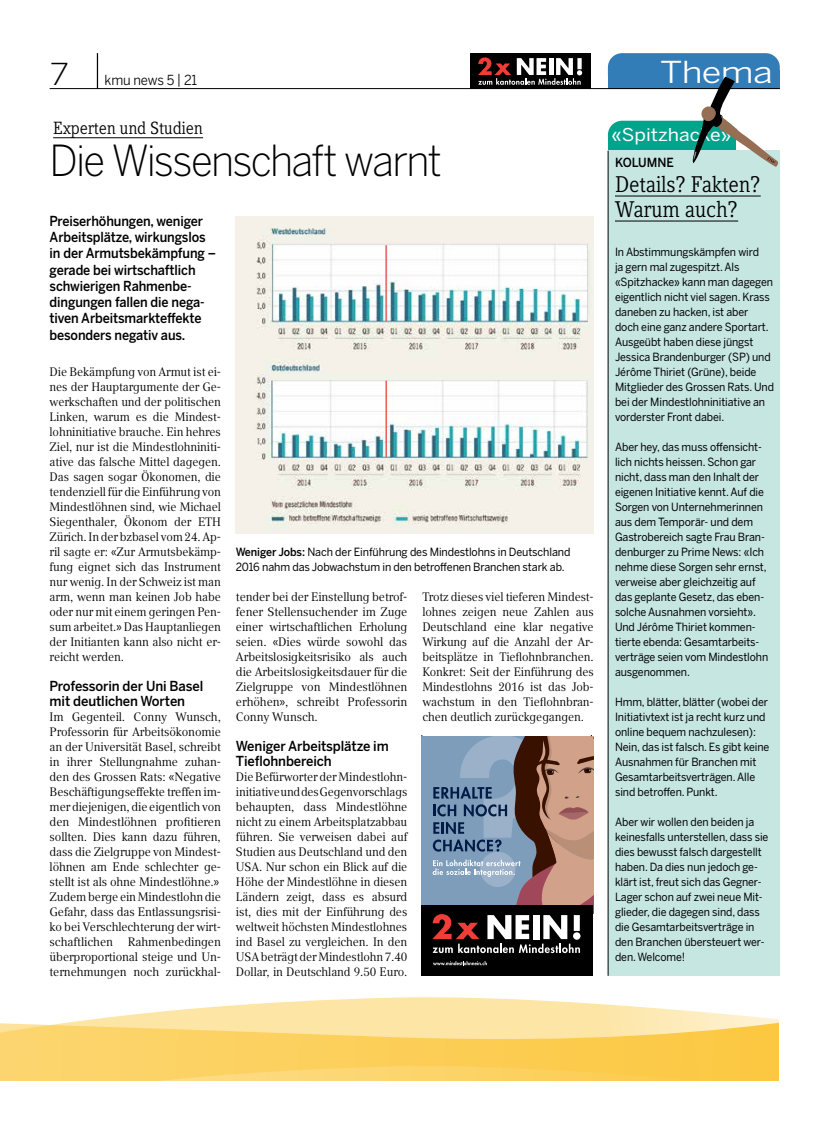
<style>
.page{position:relative;width:833px;height:1134px;background:#fff}
.page>*{position:absolute;margin:0;border:0;box-sizing:border-box;transform-origin:0 0}
.t1{font:300 42.5px "Benton Sans";letter-spacing:-.045em;color:#000;scale:.95 1}
.t2{font:30px "Benton Sans";letter-spacing:-.02em;color:#fff;scale:1.2 1}
.t3{font:22.5px/25px "Compatil Letter LT Pro";letter-spacing:-.01em;color:#000;scale:.9 1}
.t4{font:17.5px "Compatil Letter LT Pro";letter-spacing:-.01em;color:#000;scale:.9 1}
.t5{font:17.5px "Benton Sans";color:#fff;scale:1.1 1}
.t6{font:500 13.75px/16.2px "Benton Sans";letter-spacing:-.01em;color:#000;scale:.92 1}
.t7{font:500 13.75px/15px "Benton Sans";letter-spacing:-.01em;color:#000;scale:.95 1}
.t8{font:13.75px "Benton Sans";letter-spacing:-.005em;color:#000;scale:.95 1}
.t9{font:500 12.5px "Benton Sans";color:#000;scale:.95 1}
.t10{font:12.25px/15px "Compatil Text LT Pro";letter-spacing:-.01em;color:#000;text-align:justify}
.t11{font:11.25px/15px "Benton Sans";letter-spacing:-.01em;color:#000;scale:.94 1}
.t12{font:11.25px/15px "Benton Sans";letter-spacing:-.01em;color:#000;scale:.95 1}
.s1{font-weight:300;font-size:30px}
.s2{font-weight:500}
</style>
<div class="page">
<hr style="left:97px;top:53px;width:1px;height:36px;background:#000">
<svg style="left:0;top:997px;width:779px;height:84px;background:#fcdc87"></svg>
<div style="left:470px;top:53px;width:120px;height:36px;background:#000"></div>
<svg style="left:478px;top:53px;width:113px;height:32px"></svg>
<div style="left:608px;top:53px;width:172px;height:36px;background:#327db7;border-radius:14px"></div>
<div style="left:608px;top:70px;width:172px;height:19px;background:#327db7"></div>
<hr style="left:53px;top:137px;width:150px;height:1px;background:#000">
<hr style="left:50px;top:88px;width:730px;height:1px;background:#000">
<div style="left:608px;top:121px;width:128px;height:30px;background:#00a48d;border-radius:14px"></div>
<div style="left:608px;top:136px;width:128px;height:15px;background:#00a48d"></div>
<div style="left:608px;top:151px;width:172px;height:825px;background:#c6e6e2"></div>
<hr style="left:615px;top:196px;width:145px;height:1px;background:#000">
<hr style="left:615px;top:221px;width:123px;height:1px;background:#000">
<svg style="left:682px;top:76px;width:98px;height:91px"></svg>
<hr style="left:608px;top:151px;width:1px;height:825px;background:#000">
<img style="left:236px;top:216px;width:358px;height:317px">
<div style="left:422px;top:736px;width:171px;height:240px;background:#7e9dba"></div>
<div style="left:422px;top:905px;width:171px;height:71px;background:#000"></div>
<svg style="left:433px;top:961px;width:54px;height:4px"></svg>
<svg style="left:432px;top:736px;width:162px;height:217px"></svg>
<hr style="left:385px;top:381px;width:2px;height:76px;background:#e9453e">
<hr style="left:385px;top:245px;width:2px;height:76px;background:#e9453e">
<p class="t8" style="left:50px;top:72px;width:157px"><span class="s1">7</span> kmu news 5 | 21</p>
<h3 class="t4" style="left:53px;top:117px;width:168px">Experten und Studien</h3>
<h1 class="t1" style="left:50px;top:136px;width:414px">Die Wissenschaft warnt</h1>
<p class="t6" style="left:50px;top:213px;width:182px">Preiserhöhungen, weniger<br>Arbeitsplätze, wirkungslos in der Armutsbekämpfung – gerade bei wirtschaftlich schwierigen Rahmenbe&shy;dingungen fallen die nega&shy;tiven Arbeitsmarkteffekte besonders negativ aus.</p>
<p class="t10" style="left:50px;top:364px;width:173px">Die Bekämpfung von Armut ist ei&shy;nes der Hauptargumente der Ge&shy;werkschaften und der politischen Linken, warum es die Mindest&shy;lohninitiative brauche. Ein hehres Ziel, nur ist die Mindestlohniniti&shy;ative das falsche Mittel dagegen.<br>Das sagen sogar Ökonomen, die tendenziell für die Einführung von Mindestlöhnen sind, wie Michael Siegenthaler, Ökonom der ETH Zürich. In der bzbasel vom 24. Ap&shy;ril sagte er: «Zur Armutsbekämp&shy;fung eignet sich das Instrument nur wenig. In der Schweiz ist man arm, wenn man keinen Job habe oder nur mit einem geringen Pen&shy;sum arbeitet.» Das Hauptanliegen der Initianten kann also nicht er&shy;reicht werden.</p>
<p class="t7" style="left:50px;top:678px;width:163px">Professorin der Uni Basel mit deutlichen Worten</p>
<p class="t10" style="left:50px;top:709px;width:173px;text-align:left">Im Gegenteil. Conny Wunsch,<br>Professorin für Arbeitsökonomie an der Universität Basel, schreibt in ihrer Stellungnahme zuhan&shy;den des Grossen Rats: «Negative<br>Beschäftigungseffekte treffen im&shy;mer diejenigen, die eigentlich von den Mindestlöhnen profitieren sollten. Dies kann dazu führen, dass die Zielgruppe von Mindest&shy;löhnen am Ende schlechter ge&shy;stellt ist als ohne Mindestlöhne.»<br>Zudem berge ein Mindestlohn die<br>Gefahr, dass das Entlassungsrisi&shy;ko bei Verschlechterung der wirt&shy;schaftlichen Rahmenbedingen überproportional steige und Un&shy;ternehmungen noch zurückhal-</p>
<p class="t12" style="left:236px;top:544px;width:354px"><span class="s2">Weniger Jobs:</span> Nach der Einführung des Mindestlohns in Deutschland<br>2016 nahm das Jobwachstum in den betroffenen Branchen stark ab.</p>
<p class="t10" style="left:236px;top:589px;width:173px">tender bei der Einstellung betrof&shy;fener Stellensuchender im Zuge einer wirtschaftlichen Erholung seien. «Dies würde sowohl das Arbeitslosigkeitsrisiko als auch die Arbeitslosigkeitsdauer für die Zielgruppe von Mindestlöhnen erhöhen», schreibt Professorin Conny Wunsch.</p>
<p class="t7" style="left:236px;top:738px;width:162px">Weniger Arbeitsplätze im<br>Tieflohnbereich</p>
<p class="t10" style="left:236px;top:769px;width:173px">Die Befürworter der Mindestlohn&shy;initiative und des Gegenvorschlags behaupten, dass Mindestlöhne nicht zu einem Arbeitsplatzabbau führen. Sie verweisen dabei auf Studien aus Deutschland und den USA. Nur schon ein Blick auf die Höhe der Mindestlöhne in diesen Ländern zeigt, dass es absurd ist, dies mit der Einführung des weltweit höchsten Mindestlohnes ind Basel zu vergleichen. In den USA beträgt der Mindestlohn 7.40<br>Dollar, in Deutschland 9.50 Euro.</p>
<p class="t10" style="left:422px;top:589px;width:173px">Trotz dieses viel tieferen Mindest&shy;lohnes zeigen neue Zahlen aus Deutschland eine klar negative Wirkung auf die Anzahl der Ar&shy;beitsplätze in Tieflohnbranchen.<br>Konkret: Seit der Einführung des Mindestlohns 2016 ist das Job&shy;wachstum in den Tieflohnbran&shy;chen deutlich zurückgegangen.</p>
<h2 class="t2" style="left:660px;top:55px;width:95px">Thema</h2>
<h3 class="t5" style="left:611px;top:125px;width:110px">«Spitzhacke»</h3>
<p class="t9" style="left:615px;top:155px;width:63px">KOLUMNE</p>
<h3 class="t3" style="left:615px;top:172px;width:163px">Details? Fakten?<br>Warum auch?</h3>
<p class="t11" style="left:615px;top:244px;width:171px">In Abstimmungskämpfen wird<br>ja gern mal zugespitzt. Als «Spitzhacke» kann man dagegen eigentlich nicht viel sagen. Krass daneben zu hacken, ist aber doch eine ganz andere Sportart.<br>Ausgeübt haben diese jüngst<br>Jessica Brandenburger (SP) und<br>Jérôme Thiriet (Grüne), beide<br>Mitglieder des Grossen Rats. Und bei der Mindestlohninitiative an vorderster Front dabei.</p>
<p class="t11" style="left:615px;top:439px;width:165px">Aber hey, das muss offensicht&shy;lich nichts heissen. Schon gar nicht, dass man den Inhalt der eigenen Initiative kennt. Auf die<br>Sorgen von Unternehmerinnen aus dem Temporär- und dem<br>Gastrobereich sagte Frau Bran&shy;denburger zu Prime News: «Ich nehme diese Sorgen sehr ernst, verweise aber gleichzeitig auf das geplante Gesetz, das eben&shy;solche Ausnahmen vorsieht».<br>Und Jérôme Thiriet kommen&shy;tierte ebenda: Gesamtarbeits&shy;verträge seien vom Mindestlohn ausgenommen.</p>
<p class="t11" style="left:615px;top:694px;width:166px">Hmm, blätter, blätter (wobei der<br>Initiativtext ist ja recht kurz und online bequem nachzulesen):<br>Nein, das ist falsch. Es gibt keine<br>Ausnahmen für Branchen mit<br>Gesamtarbeitsverträgen. Alle sind betroffen. Punkt.</p>
<p class="t11" style="left:615px;top:814px;width:165px">Aber wir wollen den beiden ja keinesfalls unterstellen, dass sie dies bewusst falsch dargestellt haben. Da dies nun jedoch ge&shy;klärt ist, freut sich das Gegner-<br>Lager schon auf zwei neue Mit&shy;glieder, die dagegen sind, dass die Gesamtarbeitsverträge in den Branchen übersteuert wer&shy;den. Welcome!</p>
</div>
